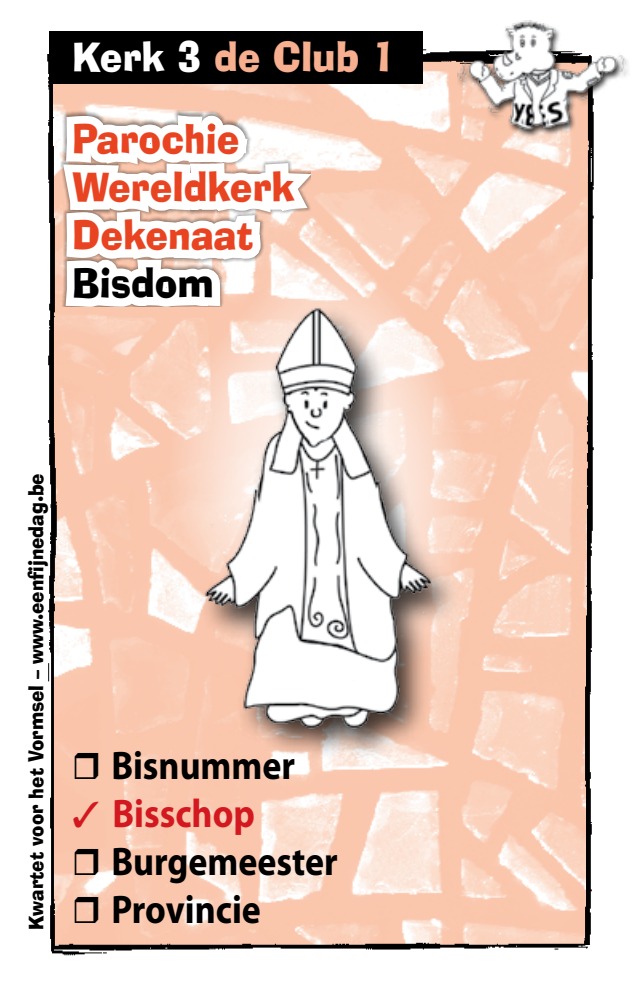
<style>
.page{position:relative;width:635px;height:987px;background:#fff}
.page>*{position:absolute;margin:0;border:0;box-sizing:border-box;transform-origin:0 0}
.t1{font:700 40px/48px "Myriad Pro";color:#000;scale:.9 1}
.t2{font:40px/48px "Ad Lib BT";color:#e94422;scale:.9 1}
.t3{font:40px "Ad Lib BT";color:#f6af8f;scale:.9 1}
.t4{font:40px "Ad Lib BT";color:#000;scale:.9 1}
.t5{font:20px "Ad Lib BT";color:#000;scale:.9 1}
.s1{color:#fff}
.s2{color:#d31820}
</style>
<div class="page">
<img style="left:423px;top:49px;width:171px;height:895px">
<img style="left:47px;top:54px;width:540px;height:902px">
<div style="left:49px;top:31px;width:374px;height:53px;background:#000"></div>
<img style="left:442px;top:20px;width:186px;height:122px">
<svg style="left:329px;top:243px;width:147px;height:38px;background:#faceb8"></svg>
<img style="left:81px;top:281px;width:481px;height:482px">
<svg style="left:141px;top:336px;width:63px;height:188px;background:#fad0bb"></svg>
<svg style="left:54px;top:84px;width:74px;height:317px;background:#fac7ae"></svg>
<svg style="left:47px;top:101px;width:282px;height:235px"></svg>
<svg style="left:75px;top:752px;width:23px;height:27px"></svg>
<svg style="left:75px;top:848px;width:23px;height:27px"></svg>
<svg style="left:75px;top:896px;width:23px;height:27px"></svg>
<h1 class="t3" style="left:72px;top:31px;width:361px"><span class="s1">Kerk 3</span> de Club 1</h1>
<h1 class="t2" style="left:72px;top:115px;width:249px">Parochie<br>Wereldkerk<br>Dekenaat</h1>
<h1 class="t4" style="left:72px;top:258px;width:159px">Bisdom</h1>
<p class="t5" style="left:24px;top:929px;width:509px;rotate:-90deg">Kwartet voor het Vormsel – www.eenfijnedag.be</p>
<h1 class="t1" style="left:111px;top:740px;width:206px">Bisnummer</h1>
<h1 class="t1" style="left:111px;top:788px;width:253px;text-indent:-39px"><span class="s2">✓ Bisschop<br></span>Burgemeester<br>Provincie</h1>
</div>
